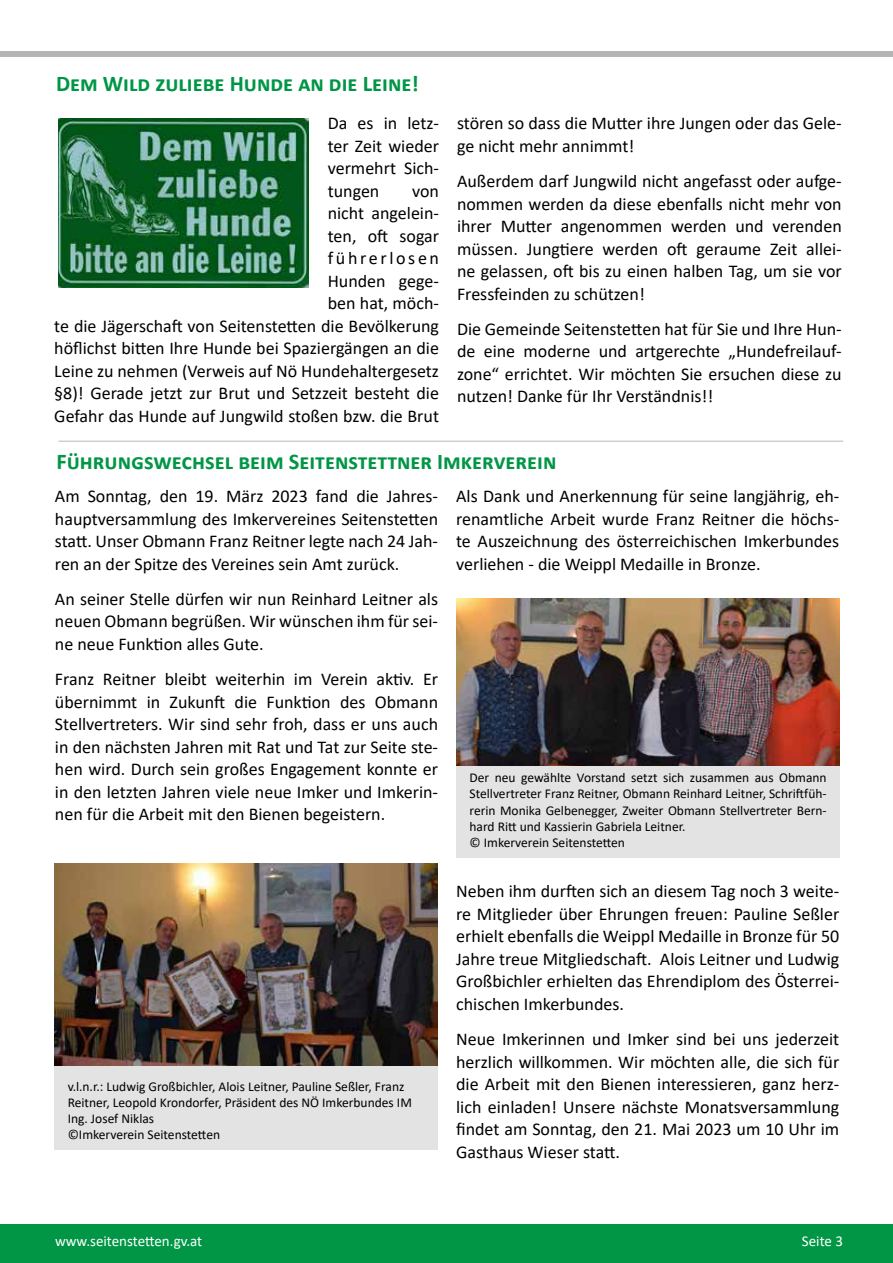
<style>
.page{position:relative;width:893px;height:1263px;background:#fff}
.page>*{position:absolute;margin:0;border:0;box-sizing:border-box;transform-origin:0 0}
.t1{font:700 22.5px "Calibri";color:#009646}
.t2{font:18px/22.5px "Calibri";color:#000;text-align:justify}
.t3{font:15px "Calibri";color:#fff}
.t4{font:13.5px/16.2px "Calibri";color:#000}
</style>
<div class="page">
<div style="left:0;top:1225px;width:893px;height:38px;background:#009646"></div>
<div style="left:0;top:51px;width:893px;height:6px;background:#b5b5b4"></div>
<img style="left:55px;top:864px;width:383px;height:202px">
<div style="left:55px;top:1066px;width:383px;height:84px;background:#e3e3e3"></div>
<img style="left:456px;top:598px;width:384px;height:168px">
<div style="left:456px;top:766px;width:384px;height:92px;background:#e3e3e3"></div>
<hr style="left:58px;top:440px;width:785px;height:2px;background:#9d9d9c">
<img style="left:58px;top:118px;width:250px;height:170px">
<p class="t1" style="left:56px;top:68px;width:364px">Dem Wild zuliebe Hunde an die Leine!</p>
<p class="t2" style="left:328px;top:112px;width:113px">Da es in letz&shy;ter Zeit wieder vermehrt Sich&shy;tungen</p>
<p class="t2" style="left:54px;top:179px;width:386px;text-align:right">von<br>nicht angelein-<br>ten, oft sogar<br>führerlosen<br>Hunden gege-<br>ben hat, möch-<br>te die Jägerschaft von Seitenstetten die Bevölkerung höflichst bitten Ihre Hunde bei Spaziergängen an die<br>Leine zu nehmen (Verweis auf Nö Hundehaltergesetz §8)! Gerade jetzt zur Brut und Setzzeit besteht die<br>Gefahr das Hunde auf Jungwild stoßen bzw. die Brut</p>
<p class="t2" style="left:457px;top:112px;width:386px">stören so dass die Mutter ihre Jungen oder das Gele&shy;ge nicht mehr annimmt!</p>
<p class="t2" style="left:457px;top:169px;width:386px">Außerdem darf Jungwild nicht angefasst oder aufge&shy;nommen werden da diese ebenfalls nicht mehr von ihrer Mutter angenommen werden und verenden müssen. Jungtiere werden oft geraume Zeit allei&shy;ne gelassen, oft bis zu einen halben Tag, um sie vor Fressfeinden zu schützen!</p>
<p class="t2" style="left:457px;top:317px;width:386px">Die Gemeinde Seitenstetten hat für Sie und Ihre Hun&shy;de eine moderne und artgerechte „Hundefreilauf&shy;zone“ errichtet. Wir möchten Sie ersuchen diese zu nutzen! Danke für Ihr Verständnis!!</p>
<p class="t1" style="left:57px;top:445px;width:501px">Führungswechsel beim Seitenstettner Imkerverein</p>
<p class="t2" style="left:55px;top:484px;width:385px">Am Sonntag, den 19. März 2023 fand die Jahres&shy;hauptversammlung des Imkervereines Seitenstetten statt. Unser Obmann Franz Reitner legte nach 24 Jah&shy;ren an der Spitze des Vereines sein Amt zurück.</p>
<p class="t2" style="left:55px;top:587px;width:385px">An seiner Stelle dürfen wir nun Reinhard Leitner als neuen Obmann begrüßen. Wir wünschen ihm für sei&shy;ne neue Funktion alles Gute.</p>
<p class="t2" style="left:55px;top:667px;width:385px">Franz Reitner bleibt weiterhin im Verein aktiv. Er übernimmt in Zukunft die Funktion des Obmann Stellvertreters. Wir sind sehr froh, dass er uns auch in den nächsten Jahren mit Rat und Tat zur Seite ste&shy;hen wird. Durch sein großes Engagement konnte er in den letzten Jahren viele neue Imker und Imkerin&shy;nen für die Arbeit mit den Bienen begeistern.</p>
<p class="t4" style="left:68px;top:1078px;width:346px">v.l.n.r.: Ludwig Großbichler, Alois Leitner, Pauline Seßler, Franz Reitner, Leopold Krondorfer, Präsident des NÖ Imkerbundes IM Ing. Josef Niklas<br>©Imkerverein Seitenstetten</p>
<p class="t2" style="left:456px;top:484px;width:385px">Als Dank und Anerkennung für seine langjährig, eh&shy;renamtliche Arbeit wurde Franz Reitner die höchs&shy;te Auszeichnung des österreichischen Imkerbundes verliehen - die Weippl Medaille in Bronze.</p>
<p class="t4" style="left:469px;top:769px;width:359px">Der neu gewählte Vorstand setzt sich zusammen aus Obmann Stellvertreter Franz Reitner, Obmann Reinhard Leitner, Schriftfüh&shy;rerin Monika Gelbenegger, Zweiter Obmann Stellvertreter Bern&shy;hard Ritt und Kassierin Gabriela Leitner.<br>© Imkerverein Seitenstetten</p>
<p class="t2" style="left:456px;top:880px;width:385px">Neben ihm durften sich an diesem Tag noch 3 weite&shy;re Mitglieder über Ehrungen freuen: Pauline Seßler erhielt ebenfalls die Weippl Medaille in Bronze für 50<br>Jahre treue Mitgliedschaft. Alois Leitner und Ludwig Großbichler erhielten das Ehrendiplom des Österrei&shy;chischen Imkerbundes.</p>
<p class="t2" style="left:456px;top:1027px;width:385px">Neue Imkerinnen und Imker sind bei uns jederzeit herzlich willkommen. Wir möchten alle, die sich für die Arbeit mit den Bienen interessieren, ganz herz&shy;lich einladen! Unsere nächste Monatsversammlung findet am Sonntag, den 21. Mai 2023 um 10 Uhr im Gasthaus Wieser statt.</p>
<p class="t3" style="left:55px;top:1230px;width:149px">www.seitenstetten.gv.at</p>
<p class="t3" style="left:802px;top:1230px;width:43px">Seite 3</p>
</div>
